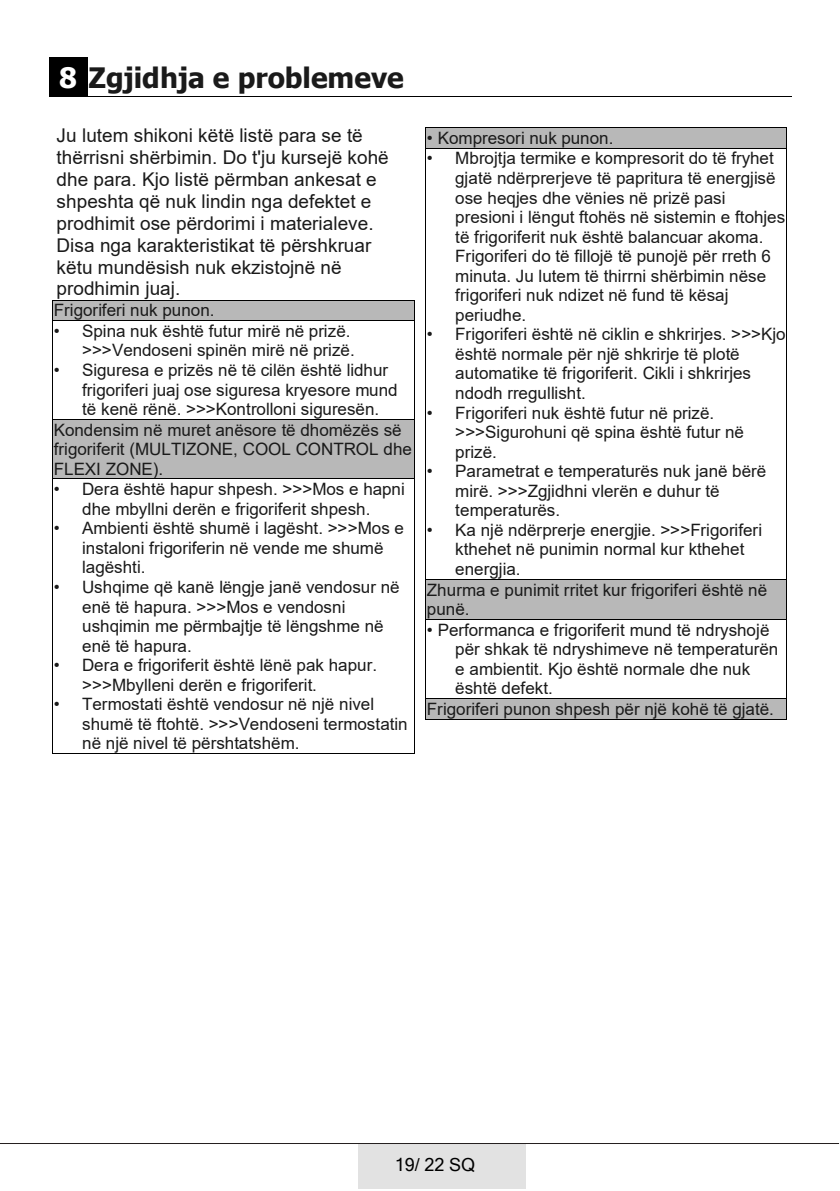
<style>
.page{position:relative;width:840px;height:1191px;background:#fff}
.page>*{position:absolute;margin:0;border:0;box-sizing:border-box;transform-origin:0 0}
.t1{font:700 28px "Tahoma";color:#1a1a1a}
.t2{font:19px/21.8px "Arial";color:#1a1a1a}
.t3{font:18px "Microsoft Sans Serif";color:#000}
.t4{font:17px/19.6px "Arial";letter-spacing:.005em;color:#1a1a1a}
.s1{color:#fff}
</style>
<div class="page">
<div style="left:49px;top:57px;width:39px;height:39px;background:#000"></div>
<hr style="left:86px;top:96px;width:705px;height:1px;background:#000">
<div style="left:54px;top:300px;width:359px;height:20px;background:#b8b8b8"></div>
<hr style="left:53px;top:300px;width:361px;height:1px;background:#000">
<svg style="left:52px;top:300px;width:1px;height:21px"></svg>
<hr style="left:53px;top:320px;width:361px;height:1px;background:#000">
<svg style="left:414px;top:300px;width:1px;height:21px"></svg>
<hr style="left:52px;top:321px;width:1px;height:98px;background:#000">
<hr style="left:414px;top:321px;width:1px;height:98px;background:#000">
<div style="left:54px;top:420px;width:359px;height:19px;background:#b8b8b8"></div>
<div style="left:54px;top:439px;width:359px;height:20px;background:#b8b8b8"></div>
<div style="left:54px;top:459px;width:359px;height:19px;background:#b8b8b8"></div>
<hr style="left:53px;top:419px;width:361px;height:1px;background:#000">
<hr style="left:52px;top:420px;width:1px;height:58px;background:#000">
<hr style="left:414px;top:420px;width:1px;height:58px;background:#000">
<hr style="left:53px;top:478px;width:361px;height:1px;background:#000">
<hr style="left:52px;top:479px;width:1px;height:274px;background:#000">
<hr style="left:53px;top:753px;width:361px;height:1px;background:#000">
<hr style="left:414px;top:479px;width:1px;height:274px;background:#000">
<div style="left:427px;top:128px;width:359px;height:20px;background:#b8b8b8"></div>
<hr style="left:426px;top:127px;width:360px;height:1px;background:#000">
<svg style="left:426px;top:128px;width:1px;height:20px"></svg>
<hr style="left:426px;top:148px;width:360px;height:1px;background:#000">
<svg style="left:786px;top:127px;width:1px;height:22px"></svg>
<hr style="left:426px;top:149px;width:1px;height:430px;background:#000">
<hr style="left:786px;top:149px;width:1px;height:430px;background:#000">
<div style="left:427px;top:580px;width:359px;height:19px;background:#b8b8b8"></div>
<div style="left:427px;top:599px;width:359px;height:20px;background:#b8b8b8"></div>
<hr style="left:426px;top:579px;width:360px;height:1px;background:#000">
<hr style="left:426px;top:580px;width:1px;height:39px;background:#000">
<hr style="left:786px;top:580px;width:1px;height:39px;background:#000">
<hr style="left:426px;top:619px;width:360px;height:1px;background:#000">
<hr style="left:426px;top:620px;width:1px;height:78px;background:#000">
<hr style="left:786px;top:620px;width:1px;height:78px;background:#000">
<div style="left:427px;top:699px;width:359px;height:19px;background:#b8b8b8"></div>
<hr style="left:426px;top:698px;width:360px;height:1px;background:#000">
<svg style="left:426px;top:699px;width:1px;height:20px"></svg>
<hr style="left:426px;top:719px;width:360px;height:1px;background:#000">
<svg style="left:786px;top:698px;width:1px;height:22px"></svg>
<div style="left:358px;top:1143px;width:168px;height:45px;background:#e2e2e2"></div>
<hr style="left:0;top:1143px;width:839px;height:1px;background:#241f1f">
<h1 class="t1" style="left:59px;top:58px;width:346px"><span class="s1">8</span> Zgjidhja e problemeve</h1>
<p class="t2" style="left:57px;top:125px;width:334px">Ju lutem shikoni këtë listë para se të thërrisni shërbimin. Do t'ju kursejë kohë dhe para. Kjo listë përmban ankesat e shpeshta që nuk lindin nga defektet e prodhimit ose përdorimi i materialeve.<br>Disa nga karakteristikat të përshkruar këtu mundësish nuk ekzistojnë në prodhimin juaj.</p>
<p class="t4" style="left:54px;top:300px;width:162px">Frigoriferi nuk punon.</p>
<p class="t4" style="left:54px;top:321px;width:303px;text-align:right">• Spina nuk është futur mirë në prizë. &gt;&gt;&gt;Vendoseni spinën mirë në prizë.</p>
<p class="t4" style="left:54px;top:360px;width:336px">• Siguresa e prizës në të cilën është lidhur</p>
<p class="t4" style="left:82px;top:380px;width:317px">frigoriferi juaj ose siguresa kryesore mund</p>
<p class="t4" style="left:82px;top:399px;width:299px">të kenë rënë. &gt;&gt;&gt;Kontrolloni siguresën.</p>
<p class="t4" style="left:54px;top:420px;width:349px">Kondensim në muret anësore të dhomëzës së</p>
<p class="t4" style="left:54px;top:439px;width:360px">frigoriferit (MULTIZONE, COOL CONTROL dhe</p>
<p class="t4" style="left:54px;top:459px;width:111px">FLEXI ZONE).</p>
<p class="t4" style="left:54px;top:479px;width:353px;text-align:center">• Dera është hapur shpesh. &gt;&gt;&gt;Mos e hapni dhe mbyllni derën e frigoriferit shpesh.</p>
<p class="t4" style="left:82px;top:518px;width:323px;text-indent:-28px">• Ambienti është shumë i lagësht. &gt;&gt;&gt;Mos e instaloni frigoriferin në vende me shumë lagështi.</p>
<p class="t4" style="left:82px;top:577px;width:319px;text-indent:-28px">• Ushqime që kanë lëngje janë vendosur në enë të hapura. &gt;&gt;&gt;Mos e vendosni ushqimin me përmbajtje të lëngshme në enë të hapura.</p>
<p class="t4" style="left:82px;top:655px;width:297px;text-indent:-28px">• Dera e frigoriferit është lënë pak hapur. &gt;&gt;&gt;Mbylleni derën e frigoriferit.</p>
<p class="t4" style="left:82px;top:694px;width:327px;text-indent:-28px">• Termostati është vendosur në një nivel shumë të ftohtë. &gt;&gt;&gt;Vendoseni termostatin në një nivel të përshtatshëm.</p>
<p class="t4" style="left:427px;top:128px;width:188px">• Kompresori nuk punon.</p>
<p class="t4" style="left:455px;top:149px;width:332px;text-indent:-28px">• Mbrojtja termike e kompresorit do të fryhet gjatë ndërprerjeve të papritura të energjisë ose heqjes dhe vënies në prizë pasi presioni i lëngut ftohës në sistemin e ftohjes të frigoriferit nuk është balancuar akoma.<br>Frigoriferi do të fillojë të punojë për rreth 6 minuta. Ju lutem të thirrni shërbimin nëse frigoriferi nuk ndizet në fund të kësaj periudhe.</p>
<p class="t4" style="left:455px;top:324px;width:332px;text-indent:-28px">• Frigoriferi është në ciklin e shkrirjes. &gt;&gt;&gt;Kjo është normale për një shkrirje të plotë automatike të frigoriferit. Cikli i shkrirjes ndodh rregullisht.</p>
<p class="t4" style="left:455px;top:403px;width:290px;text-indent:-28px">• Frigoriferi nuk është futur në prizë. &gt;&gt;&gt;Sigurohuni që spina është futur në prizë.</p>
<p class="t4" style="left:455px;top:461px;width:313px;text-indent:-28px">• Parametrat e temperaturës nuk janë bërë mirë. &gt;&gt;&gt;Zgjidhni vlerën e duhur të temperaturës.</p>
<p class="t4" style="left:427px;top:520px;width:337px">• Ka një ndërprerje energjie. &gt;&gt;&gt;Frigoriferi</p>
<p class="t4" style="left:455px;top:539px;width:291px">kthehet në punimin normal kur kthehet</p>
<p class="t4" style="left:455px;top:559px;width:67px">energjia.</p>
<p class="t4" style="left:427px;top:580px;width:342px">Zhurma e punimit rritet kur frigoriferi është në</p>
<p class="t4" style="left:427px;top:599px;width:44px">punë.</p>
<p class="t4" style="left:427px;top:620px;width:344px">• Performanca e frigoriferit mund të ndryshojë</p>
<p class="t4" style="left:455px;top:639px;width:325px">për shkak të ndryshimeve në temperaturën</p>
<p class="t4" style="left:455px;top:659px;width:297px">e ambientit. Kjo është normale dhe nuk</p>
<p class="t4" style="left:455px;top:678px;width:99px">është defekt.</p>
<p class="t4" style="left:427px;top:699px;width:348px">Frigoriferi punon shpesh për një kohë të gjatë.</p>
<p class="t3" style="left:395px;top:1153px;width:82px">19/ 22 SQ</p>
</div>
